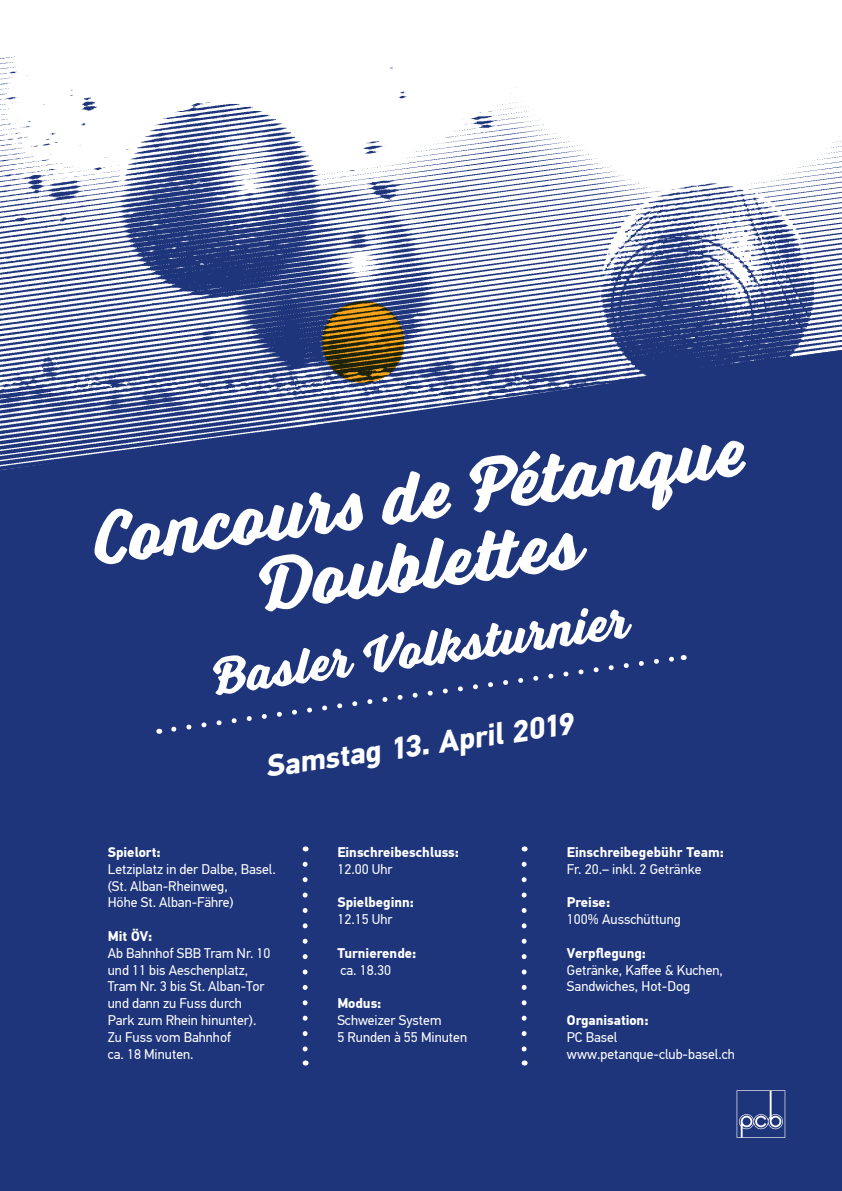
<style>
.page{position:relative;width:842px;height:1191px;background:#fff}
.page>*{position:absolute;margin:0;border:0;box-sizing:border-box;transform-origin:0 0}
.t1{font:700 76px/69px "Voltage";color:#fff;text-align:center}
.t2{font:700 53px "Voltage";color:#fff}
.t3{font:700 30.8px "PF Din Text Pro";color:#fff}
.t4{font:14px/16.8px "PF Din Text Pro";color:#fff}
.t5{font:700 14px "PF Din Text Pro";color:#fff}
</style>
<div class="page">
<img style="left:0;top:56px;width:842px;height:294px">
<div style="left:0;top:350px;width:842px;height:841px;background:#1e357c"></div>
<svg style="left:303px;top:864px;width:5px;height:201px"></svg>
<svg style="left:522px;top:864px;width:5px;height:201px"></svg>
<div style="left:168px;top:653px;width:513px;height:82px;background:#1e357c"></div>
<svg style="left:322px;top:301px;width:82px;height:82px;background:#755613"></svg>
<svg style="left:737px;top:1090px;width:48px;height:47px;background:#435691"></svg>
<h1 class="t1" style="left:86px;top:505px;width:661px;rotate:-8deg">Concours de Pétanque<br>Doublett es</h1>
<h2 class="t2" style="left:206px;top:647px;width:422px;rotate:-8deg">Basler Volksturnier</h2>
<h3 class="t3" style="left:263px;top:748px;width:312px;rotate:-8deg">Samstag 13. April 2019</h3>
<p class="t5" style="left:108px;top:843px;width:54px">Spielort:</p>
<p class="t4" style="left:108px;top:860px;width:169px">Letziplatz in der Dalbe, Basel. (St. Alban-Rheinweg,<br>Höhe St. Alban-Fähre)</p>
<p class="t5" style="left:108px;top:927px;width:46px">Mit ÖV:</p>
<p class="t4" style="left:108px;top:944px;width:164px">Ab Bahnhof SBB Tram Nr. 10 und 11 bis Aeschenplatz,<br>Tram Nr. 3 bis St. Alban-Tor und dann zu Fuss durch<br>Park zum Rhein hinunter).<br>Zu Fuss vom Bahnhof<br>ca. 18 Minuten.</p>
<p class="t5" style="left:337px;top:843px;width:123px">Einschreibeschluss:</p>
<p class="t4" style="left:337px;top:860px;width:57px">12.00 Uhr</p>
<p class="t5" style="left:337px;top:894px;width:78px">Spielbeginn:</p>
<p class="t4" style="left:337px;top:911px;width:57px">12.15 Uhr</p>
<p class="t5" style="left:337px;top:944px;width:81px">Turnierende:</p>
<p class="t4" style="left:340px;top:961px;width:52px">ca. 18.30</p>
<p class="t5" style="left:337px;top:994px;width:46px">Modus:</p>
<p class="t4" style="left:337px;top:1012px;width:131px">Schweizer System<br>5 Runden à 55 Minuten</p>
<p class="t5" style="left:567px;top:843px;width:159px">Einschreibegebühr Team:</p>
<p class="t4" style="left:567px;top:860px;width:136px">Fr. 20.– inkl. 2 Getränke</p>
<p class="t5" style="left:567px;top:894px;width:45px">Preise:</p>
<p class="t4" style="left:567px;top:911px;width:115px">100% Ausschüttung</p>
<p class="t5" style="left:567px;top:944px;width:81px">Verpflegung:</p>
<p class="t4" style="left:567px;top:961px;width:158px">Getränke, Kaffee &amp; Kuchen,<br>Sandwiches, Hot-Dog</p>
<p class="t5" style="left:567px;top:1011px;width:83px">Organisation:</p>
<p class="t4" style="left:567px;top:1028px;width:169px">PC Basel www.petanque-club-basel.ch</p>
</div>
